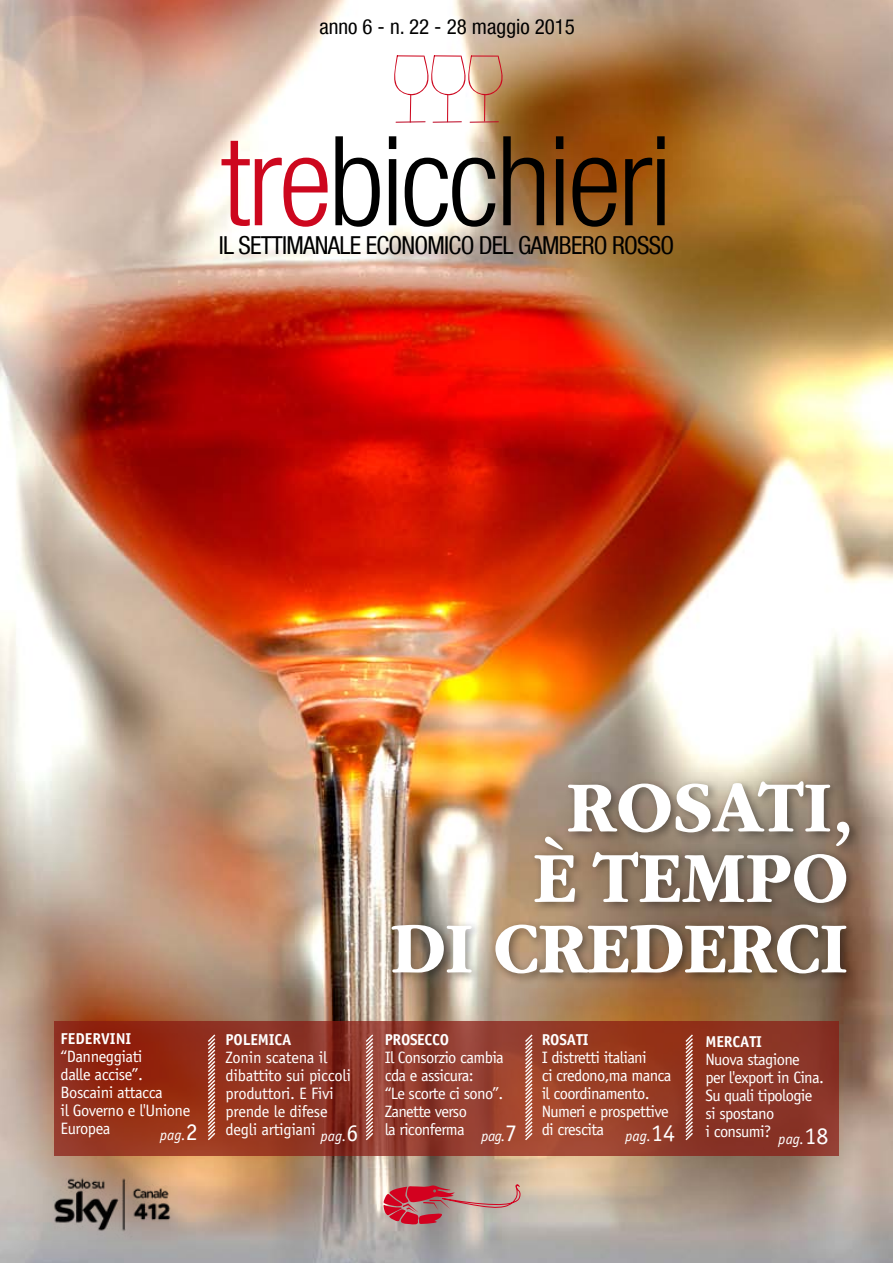
<style>
.page{position:relative;width:893px;height:1263px;background:#fff}
.page>*{position:absolute;margin:0;border:0;box-sizing:border-box;transform-origin:0 0}
.t1{font:300 condensed 124.5px "Helvetica Neue LT Com";letter-spacing:-.025em;color:#000}
.t2{font:700 75px/70.5px "ITC Garamond Std";letter-spacing:-.01em;color:#fff;text-align:right;scale:.95 1}
.t3{font:condensed 24.75px "Helvetica Neue LT Com";letter-spacing:-.03em;color:#000}
.t4{font:condensed 21px "Helvetica Neue LT Com";color:#000}
.t5{font:16.5px/18px "Officina Sans Std";letter-spacing:-.04em;color:#fff}
.t6{font:16.5px/18px "Officina Sans Std";letter-spacing:-.02em;color:#fff}
.t7{font:700 15.75px "Officina Sans Std";letter-spacing:-.01em;color:#fff}
.t8{font:italic 15px "Officina Sans Std";color:#fff}
.s1{color:#cd071e}
.s2{font-style:normal;font-size:24px}
.s3{font-size:24px}
</style>
<div class="page">
<img style="left:0;top:0;width:893px;height:1263px">
<svg style="left:54px;top:1022px;width:785px;height:134px"></svg>
<svg style="left:383px;top:1184px;width:137px;height:40px"></svg>
<svg style="left:206px;top:1033px;width:11px;height:109px"></svg>
<svg style="left:364px;top:1033px;width:11px;height:109px"></svg>
<svg style="left:524px;top:1033px;width:10px;height:109px"></svg>
<svg style="left:684px;top:1033px;width:10px;height:109px"></svg>
<svg style="left:390px;top:55px;width:113px;height:68px"></svg>
<img style="left:54px;top:1177px;width:117px;height:65px">
<div style="left:387px;top:776px;width:474px;height:208px;background:#000;opacity:.4"></div>
<p class="t4" style="left:319px;top:14px;width:257px">ANNO 6 - N. 22 - 28 MAGGIO 2015</p>
<h1 class="t1" style="left:221px;top:110px;width:453px"><span class="s1">tre</span>bicchieri</h1>
<h3 class="t3" style="left:219px;top:231px;width:457px">IL SETTIMANALE ECONOMICO DEL GAMBERO ROSSO</h3>
<p class="t7" style="left:61px;top:1028px;width:72px">FEDERVINI</p>
<p class="t5" style="left:61px;top:1047px;width:131px">“Danneggiati<br>dalle accise”.<br>Boscaini attacca<br>il Governo e l'Unione<br>Europea</p>
<p class="t8" style="left:160px;top:1126px;width:39px">pag.<span class="s2">2</span></p>
<h2 class="t2" style="left:390px;top:772px;width:489px">ROSATI,<br>È TEMPO<br>DI CREDERCI</h2>
<p class="t7" style="left:385px;top:1029px;width:66px">PROSECCO</p>
<p class="t5" style="left:385px;top:1048px;width:121px">Il Consorzio cambia cda e assicura:<br>“Le scorte ci sono”.<br>Zanette verso<br>la riconferma</p>
<p class="t7" style="left:542px;top:1029px;width:49px">ROSATI</p>
<p class="t5" style="left:542px;top:1048px;width:131px">I distretti italiani<br>ci credono,ma manca il coordinamento.<br>Numeri e prospettive di crescita</p>
<p class="t7" style="left:226px;top:1030px;width:67px">POLEMICA</p>
<p class="t6" style="left:226px;top:1048px;width:127px">Zonin scatena il dibattito sui piccoli produttori. E Fivi prende le difese degli artigiani</p>
<p class="t8" style="left:321px;top:1127px;width:39px">pag.<span class="s2">6</span></p>
<p class="t8" style="left:482px;top:1127px;width:37px">pag.<span class="s2">7</span></p>
<p class="t8" style="left:625px;top:1127px;width:51px">pag.<span class="s2">14</span></p>
<p class="t7" style="left:705px;top:1032px;width:58px">MERCATI</p>
<p class="t5" style="left:705px;top:1050px;width:124px">Nuova stagione<br>per l'export in Cina.<br>Su quali tipologie<br>si spostano<br>i consumi? <sub>pag.</sub><span class="s3">18</span></p>
</div>
